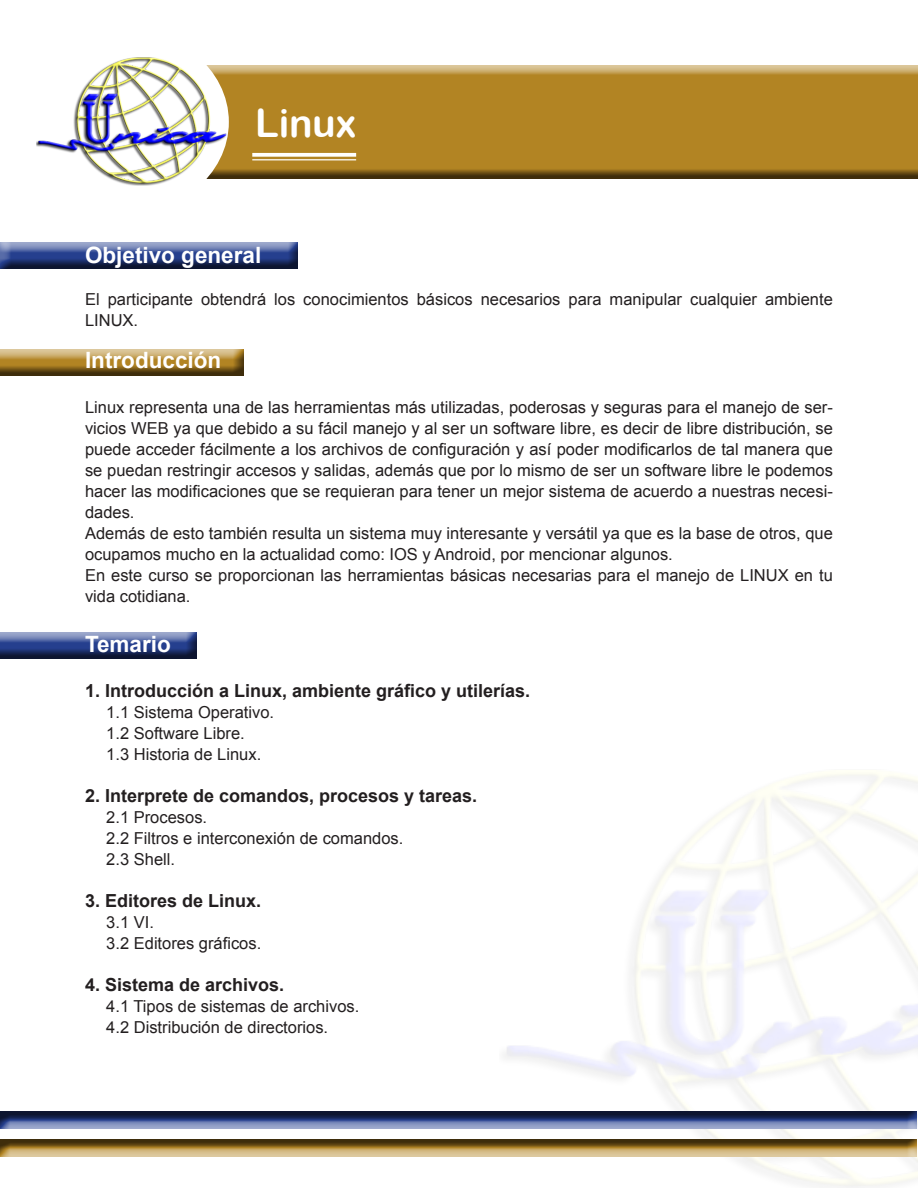
<style>
.page{position:relative;width:918px;height:1188px;background:#fff}
.page>*{position:absolute;margin:0;border:0;box-sizing:border-box;transform-origin:0 0}
.t1{font:39px "Arial Rounded MT Bold";color:#fff}
.t2{font:700 22.5px "Arial";color:#fff}
.t3{font:700 18px "Arial";color:#231f20}
.t4{font:16.5px/21px "Arial";color:#231f20}
</style>
<div class="page">
<div style="left:0;top:1137px;width:918px;height:20px;background:#231f20;opacity:.75"></div>
<div style="left:0;top:1109px;width:917px;height:20px;background:#231f20;opacity:.75"></div>
<div style="left:0;top:242px;width:298px;height:28px;background:#231f20;opacity:.75"></div>
<div style="left:68px;top:64px;width:850px;height:117px;background:#231f20;opacity:.75"></div>
<img style="left:36px;top:57px;width:193px;height:128px">
<svg style="left:252px;top:153px;width:104px;height:4px"></svg>
<hr style="left:252px;top:159px;width:104px;height:1px;background:#fff">
<div style="left:0;top:349px;width:244px;height:28px;background:#231f20;opacity:.75"></div>
<div style="left:0;top:632px;width:198px;height:28px;background:#231f20;opacity:.75"></div>
<p class="t1" style="left:255px;top:100px;width:103px">Linux</p>
<p class="t2" style="left:85px;top:240px;width:178px">Objetivo general</p>
<p class="t4" style="left:85px;top:289px;width:749px">El participante obtendrá los conocimientos básicos necesarios para manipular cualquier ambiente<br>LINUX.</p>
<p class="t2" style="left:85px;top:345px;width:138px">Introducción</p>
<p class="t4" style="left:85px;top:397px;width:749px;text-align:justify">Linux representa una de las herramientas más utilizadas, poderosas y seguras para el manejo de ser&shy;vicios WEB ya que debido a su fácil manejo y al ser un software libre, es decir de libre distribución, se puede acceder fácilmente a los archivos de configuración y así poder modificarlos de tal manera que se puedan restringir accesos y salidas, además que por lo mismo de ser un software libre le podemos hacer las modificaciones que se requieran para tener un mejor sistema de acuerdo a nuestras necesi&shy;dades.</p>
<p class="t4" style="left:85px;top:523px;width:749px">Además de esto también resulta un sistema muy interesante y versátil ya que es la base de otros, que ocupamos mucho en la actualidad como: IOS y Android, por mencionar algunos.</p>
<p class="t4" style="left:85px;top:565px;width:749px">En este curso se proporcionan las herramientas básicas necesarias para el manejo de LINUX en tu vida cotidiana.</p>
<p class="t2" style="left:85px;top:629px;width:87px">Temario</p>
<p class="t3" style="left:85px;top:679px;width:447px">1. Introducción a Linux, ambiente gráfico y utilerías.</p>
<p class="t4" style="left:106px;top:702px;width:169px">1.1 Sistema Operativo.</p>
<p class="t4" style="left:106px;top:723px;width:140px">1.2 Software Libre.</p>
<p class="t4" style="left:106px;top:744px;width:156px">1.3 Historia de Linux.</p>
<p class="t3" style="left:85px;top:784px;width:394px">2. Interprete de comandos, procesos y tareas.</p>
<p class="t4" style="left:106px;top:807px;width:102px">2.1 Procesos.</p>
<p class="t4" style="left:106px;top:828px;width:299px">2.2 Filtros e interconexión de comandos.</p>
<p class="t4" style="left:106px;top:849px;width:70px">2.3 Shell.</p>
<p class="t3" style="left:85px;top:889px;width:178px">3. Editores de Linux.</p>
<p class="t4" style="left:106px;top:912px;width:49px">3.1 VI.</p>
<p class="t4" style="left:106px;top:933px;width:156px">3.2 Editores gráficos.</p>
<p class="t3" style="left:85px;top:973px;width:201px">4. Sistema de archivos.</p>
<p class="t4" style="left:106px;top:996px;width:255px">4.1 Tipos de sistemas de archivos.</p>
<p class="t4" style="left:106px;top:1017px;width:223px">4.2 Distribución de directorios.</p>
</div>
